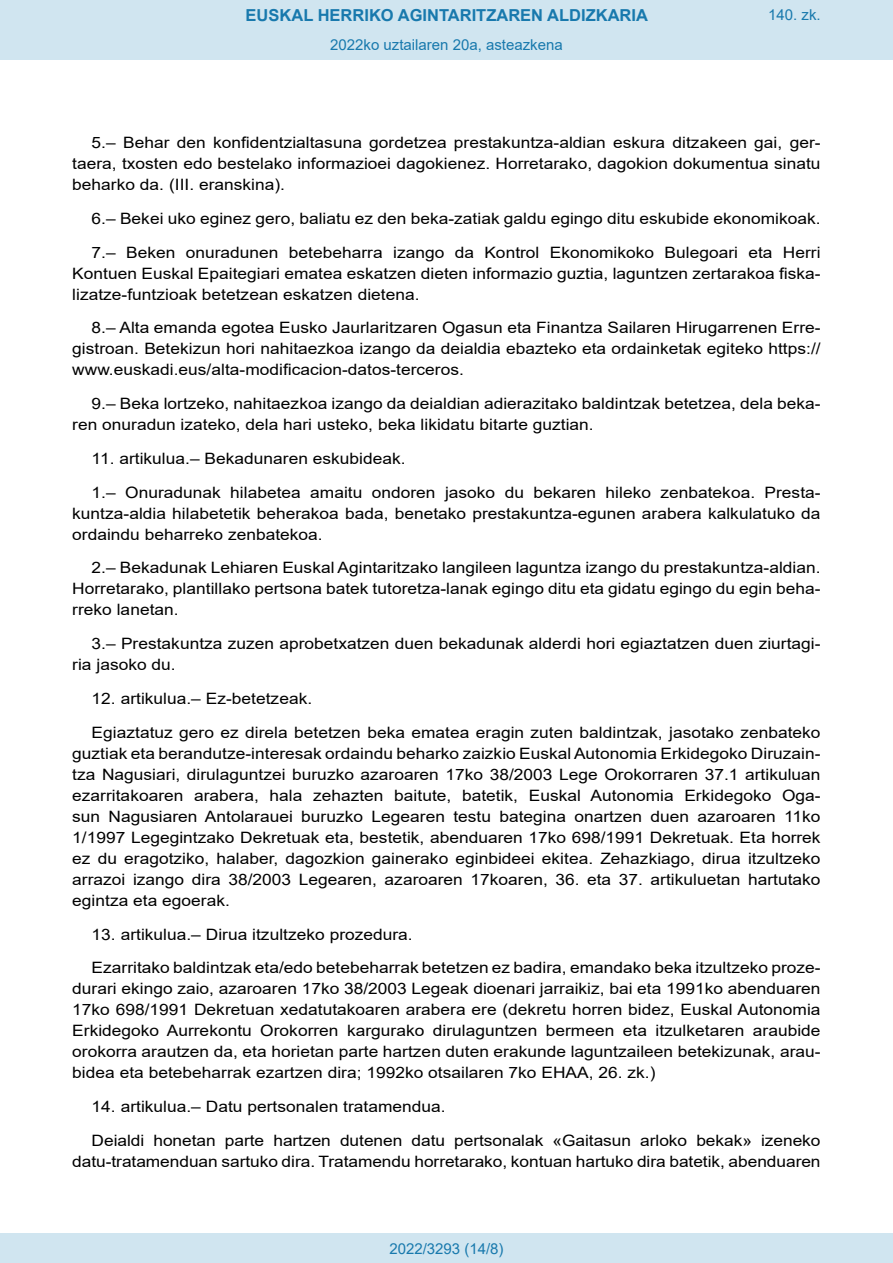
<style>
.page{position:relative;width:893px;height:1263px;background:#fff}
.page>*{position:absolute;margin:0;border:0;box-sizing:border-box;transform-origin:0 0}
.t1{font:700 16.5px "Arial";color:#1879ad}
.BOPVDetalle{font:15.6px/21px "Arial";color:#000;text-align:justify;scale:1.11 1}
.Paginacion_Centro{font:15px "Arial";color:#1879ad}
</style>
<div class="page">
<div style="left:0;top:0;width:893px;height:60px;background:#d0e5f0"></div>
<div style="left:0;top:1233px;width:893px;height:30px;background:#d0e5f0"></div>
<p class="t1" style="left:246px;top:3px;width:404px">EUSKAL HERRIKO AGINTARITZAREN ALDIZKARIA</p>
<p class="Paginacion_Centro" style="left:330px;top:35px;width:234px">2022ko uztailaren 20a, asteazkena</p>
<p class="Paginacion_Centro" style="left:768px;top:5px;width:54px">140. zk.</p>
<p class="BOPVDetalle" style="left:72px;top:132px;width:676px;text-indent:19px">5.– Behar den konfidentzialtasuna gordetzea prestakuntza-aldian eskura ditzakeen gai, ger&shy;taera, txosten edo bestelako informazioei dagokienez. Horretarako, dagokion dokumentua sinatu beharko da. (III. eranskina).</p>
<p class="BOPVDetalle" style="left:92px;top:208px;width:658px">6.– Bekei uko eginez gero, baliatu ez den beka-zatiak galdu egingo ditu eskubide ekonomikoak.</p>
<p class="BOPVDetalle" style="left:72px;top:242px;width:676px;text-indent:19px">7.– Beken onuradunen betebeharra izango da Kontrol Ekonomikoko Bulegoari eta Herri Kontuen Euskal Epaitegiari ematea eskatzen dieten informazio guztia, laguntzen zertarakoa fiska&shy;lizatze-funtzioak betetzean eskatzen dietena.</p>
<p class="BOPVDetalle" style="left:72px;top:317px;width:676px;text-indent:19px">8.– Alta emanda egotea Eusko Jaurlaritzaren Ogasun eta Finantza Sailaren Hirugarrenen Erre&shy;gistroan. Betekizun hori nahitaezkoa izango da deialdia ebazteko eta ordainketak egiteko https:// www.euskadi.eus/alta-modificacion-datos-terceros.</p>
<p class="BOPVDetalle" style="left:72px;top:393px;width:676px;text-indent:19px">9.– Beka lortzeko, nahitaezkoa izango da deialdian adierazitako baldintzak betetzea, dela beka&shy;ren onuradun izateko, dela hari usteko, beka likidatu bitarte guztian.</p>
<p class="BOPVDetalle" style="left:92px;top:448px;width:284px">11. artikulua.– Bekadunaren eskubideak.</p>
<p class="BOPVDetalle" style="left:72px;top:482px;width:676px;text-indent:19px">1.– Onuradunak hilabetea amaitu ondoren jasoko du bekaren hileko zenbatekoa. Presta&shy;kuntza-aldia hilabetetik beherakoa bada, benetako prestakuntza-egunen arabera kalkulatuko da ordaindu beharreko zenbatekoa.</p>
<p class="BOPVDetalle" style="left:72px;top:557px;width:676px;text-indent:19px">2.– Bekadunak Lehiaren Euskal Agintaritzako langileen laguntza izango du prestakuntza-aldian.<br>Horretarako, plantillako pertsona batek tutoretza-lanak egingo ditu eta gidatu egingo du egin beha&shy;rreko lanetan.</p>
<p class="BOPVDetalle" style="left:72px;top:633px;width:676px;text-indent:19px">3.– Prestakuntza zuzen aprobetxatzen duen bekadunak alderdi hori egiaztatzen duen ziurtagi&shy;ria jasoko du.</p>
<p class="BOPVDetalle" style="left:92px;top:688px;width:200px">12. artikulua.– Ez-betetzeak.</p>
<p class="BOPVDetalle" style="left:72px;top:722px;width:676px;text-indent:19px">Egiaztatuz gero ez direla betetzen beka ematea eragin zuten baldintzak, jasotako zenbateko guztiak eta berandutze-interesak ordaindu beharko zaizkio Euskal Autonomia Erkidegoko Diruzain&shy;tza Nagusiari, dirulaguntzei buruzko azaroaren 17ko 38/2003 Lege Orokorraren 37.1 artikuluan ezarritakoaren arabera, hala zehazten baitute, batetik, Euskal Autonomia Erkidegoko Oga&shy;sun Nagusiaren Antolarauei buruzko Legearen testu bategina onartzen duen azaroaren 11ko 1/1997 Legegintzako Dekretuak eta, bestetik, abenduaren 17ko 698/1991 Dekretuak. Eta horrek ez du eragotziko, halaber, dagozkion gainerako eginbideei ekitea. Zehazkiago, dirua itzultzeko arrazoi izango dira 38/2003 Legearen, azaroaren 17koaren, 36. eta 37. artikuluetan hartutako egintza eta egoerak.</p>
<p class="BOPVDetalle" style="left:92px;top:923px;width:291px">13. artikulua.– Dirua itzultzeko prozedura.</p>
<p class="BOPVDetalle" style="left:72px;top:957px;width:676px;text-indent:19px">Ezarritako baldintzak eta/edo betebeharrak betetzen ez badira, emandako beka itzultzeko proze&shy;durari ekingo zaio, azaroaren 17ko 38/2003 Legeak dioenari jarraikiz, bai eta 1991ko abenduaren 17ko 698/1991 Dekretuan xedatutakoaren arabera ere (dekretu horren bidez, Euskal Autonomia Erkidegoko Aurrekontu Orokorren kargurako dirulaguntzen bermeen eta itzulketaren araubide orokorra arautzen da, eta horietan parte hartzen duten erakunde laguntzaileen betekizunak, arau&shy;bidea eta betebeharrak ezartzen dira; 1992ko otsailaren 7ko EHAA, 26. zk.)</p>
<p class="BOPVDetalle" style="left:92px;top:1096px;width:320px">14. artikulua.– Datu pertsonalen tratamendua.</p>
<p class="BOPVDetalle" style="left:72px;top:1130px;width:676px;text-align:right">Deialdi honetan parte hartzen dutenen datu pertsonalak «Gaitasun arloko bekak» izeneko datu-tratamenduan sartuko dira. Tratamendu horretarako, kontuan hartuko dira batetik, abenduaren</p>
<p class="Paginacion_Centro" style="left:389px;top:1238px;width:116px">2022/3293 (14/8)</p>
</div>
